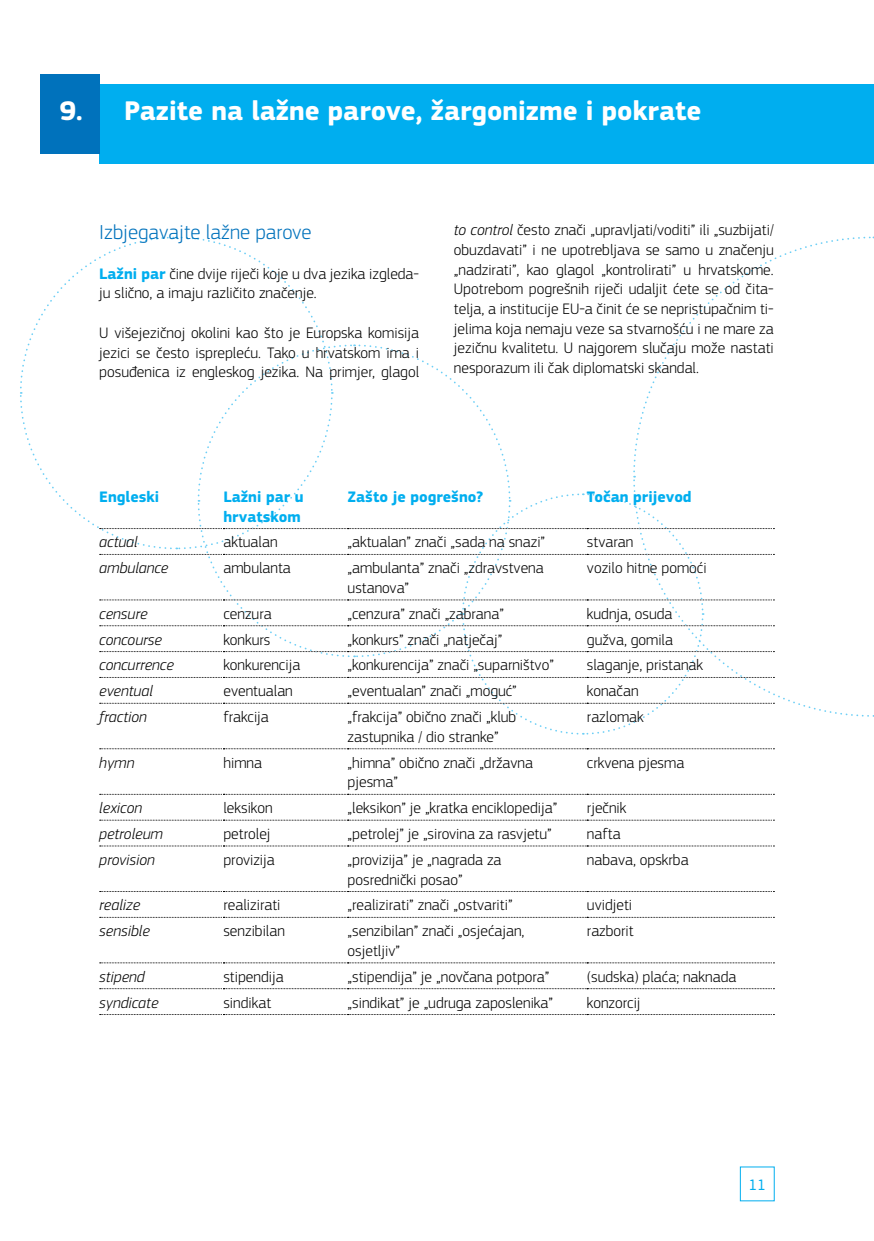
<style>
.page{position:relative;width:874px;height:1241px;background:#fff}
.page>*{position:absolute;margin:0;border:0;box-sizing:border-box;transform-origin:0 0}
.t1{font:700 28px "EC Square Sans Pro";color:#fff}
.title_2{font:300 21px "EC Square Sans Pro";color:#0072bc}
.body_flush{font:300 15.75px/19.6px "EC Square Sans Pro";color:#000}
.body{font:300 15.75px/19.8px "EC Square Sans Pro";color:#000;text-align:justify}
.body_flush-2{font:italic 300 15.75px "EC Square Sans Pro";color:#000}
.body_flush-3{font:700 15.75px/19.6px "EC Square Sans Pro";color:#00aeef}
.t2{font:15.75px "EC Square Sans Pro";color:#00aeef}
.s1{font-weight:700;color:#00aeef}
.s2{font-style:italic}
</style>
<div class="page">
<div style="left:99px;top:84px;width:774px;height:80px;background:#00aeef"></div>
<div style="left:40px;top:74px;width:59px;height:80px;background:#0072bc"></div>
<svg style="left:20px;top:236px;width:754px;height:499px"></svg>
<svg style="left:100px;top:748px;width:674px;height:1px"></svg>
<svg style="left:100px;top:793px;width:674px;height:1px"></svg>
<svg style="left:100px;top:819px;width:674px;height:1px"></svg>
<svg style="left:100px;top:845px;width:674px;height:1px"></svg>
<svg style="left:100px;top:891px;width:674px;height:1px"></svg>
<svg style="left:100px;top:916px;width:674px;height:1px"></svg>
<svg style="left:100px;top:962px;width:674px;height:1px"></svg>
<svg style="left:100px;top:988px;width:674px;height:1px"></svg>
<svg style="left:100px;top:1014px;width:674px;height:1px"></svg>
<p class="t1" style="left:60px;top:94px;width:643px">9. Pazite na lažne parove, žargonizme i pokrate</p>
<p class="title_2" style="left:99px;top:220px;width:214px">Izbjegavajte lažne parove</p>
<p class="body" style="left:99px;top:263px;width:321px"><span class="s1">Lažni par</span> čine dvije riječi koje u dva jezika izgleda&shy;ju slično, a imaju različito značenje.</p>
<p class="body" style="left:99px;top:323px;width:321px">U višejezičnoj okolini kao što je Europska komisija jezici se često isprepleću. Tako u hrvatskom ima i posuđenica iz engleskog jezika. Na primjer, glagol</p>
<p class="body" style="left:453px;top:220px;width:321px"><span class="s2">to control</span> često znači „upravljati/voditi” ili „suzbijati/ obuzdavati” i ne upotrebljava se samo u značenju „nadzirati”, kao glagol „kontrolirati” u hrvatskome.<br>Upotrebom pogrešnih riječi udaljit ćete se od čita&shy;telja, a institucije EU-a činit će se nepristupačnim ti&shy;jelima koja nemaju veze sa stvarnošću i ne mare za jezičnu kvalitetu. U najgorem slučaju može nastati nesporazum ili čak diplomatski skandal.</p>
<p class="body_flush-3" style="left:99px;top:487px;width:61px">Engleski</p>
<p class="body_flush-3" style="left:223px;top:487px;width:82px">Lažni par u hrvatskom</p>
<p class="body_flush-3" style="left:347px;top:487px;width:137px">Zašto je pogrešno?</p>
<p class="body_flush-3" style="left:586px;top:487px;width:106px">Točan prijevod</p>
<p class="body_flush-2" style="left:99px;top:533px;width:40px">actual</p>
<p class="body_flush" style="left:223px;top:532px;width:56px">aktualan</p>
<p class="body_flush" style="left:347px;top:532px;width:199px">„aktualan” znači „sada na snazi”</p>
<p class="body_flush" style="left:586px;top:532px;width:48px">stvaran</p>
<p class="body_flush-2" style="left:99px;top:558px;width:71px">ambulance</p>
<p class="body_flush" style="left:223px;top:558px;width:69px">ambulanta</p>
<p class="body_flush" style="left:347px;top:558px;width:197px">„ambulanta” znači „zdravstvena ustanova”</p>
<p class="body_flush" style="left:586px;top:558px;width:121px">vozilo hitne pomoći</p>
<p class="body_flush-2" style="left:99px;top:604px;width:50px">censure</p>
<p class="body_flush" style="left:223px;top:603px;width:50px">cenzura</p>
<p class="body_flush" style="left:347px;top:603px;width:158px">„cenzura” znači „zabrana”</p>
<p class="body_flush" style="left:586px;top:603px;width:87px">kudnja, osuda</p>
<p class="body_flush-2" style="left:99px;top:630px;width:64px">concourse</p>
<p class="body_flush" style="left:223px;top:629px;width:48px">konkurs</p>
<p class="body_flush" style="left:347px;top:629px;width:156px">„konkurs” znači „natječaj”</p>
<p class="body_flush" style="left:586px;top:629px;width:88px">gužva, gomila</p>
<p class="body_flush-2" style="left:99px;top:656px;width:76px">concurrence</p>
<p class="body_flush" style="left:223px;top:655px;width:78px">konkurencija</p>
<p class="body_flush" style="left:347px;top:655px;width:208px">„konkurencija” znači „suparništvo”</p>
<p class="body_flush" style="left:586px;top:655px;width:118px">slaganje, pristanak</p>
<p class="body_flush-2" style="left:99px;top:681px;width:55px">eventual</p>
<p class="body_flush" style="left:223px;top:681px;width:71px">eventualan</p>
<p class="body_flush" style="left:347px;top:681px;width:170px">„eventualan” znači „moguć”</p>
<p class="body_flush" style="left:586px;top:681px;width:53px">konačan</p>
<p class="body_flush-2" style="left:99px;top:707px;width:49px">fraction</p>
<p class="body_flush" style="left:223px;top:707px;width:47px">frakcija</p>
<p class="body_flush" style="left:347px;top:707px;width:170px">„frakcija” obično znači „klub zastupnika / dio stranke”</p>
<p class="body_flush" style="left:586px;top:707px;width:58px">razlomak</p>
<p class="body_flush-2" style="left:99px;top:753px;width:37px">hymn</p>
<p class="body_flush" style="left:223px;top:752px;width:40px">himna</p>
<p class="body_flush" style="left:347px;top:752px;width:187px">„himna” obično znači „državna pjesma”</p>
<p class="body_flush" style="left:586px;top:752px;width:99px">crkvena pjesma</p>
<p class="body_flush-2" style="left:99px;top:798px;width:44px">lexicon</p>
<p class="body_flush" style="left:223px;top:798px;width:51px">leksikon</p>
<p class="body_flush" style="left:347px;top:798px;width:211px">„leksikon” je „kratka enciklopedija”</p>
<p class="body_flush" style="left:586px;top:798px;width:41px">rječnik</p>
<p class="body_flush-2" style="left:99px;top:824px;width:65px">petroleum</p>
<p class="body_flush" style="left:223px;top:823px;width:49px">petrolej</p>
<p class="body_flush" style="left:347px;top:823px;width:205px">„petrolej” je „sirovina za rasvjetu”</p>
<p class="body_flush" style="left:586px;top:823px;width:35px">nafta</p>
<p class="body_flush-2" style="left:99px;top:850px;width:57px">provision</p>
<p class="body_flush" style="left:223px;top:849px;width:53px">provizija</p>
<p class="body_flush" style="left:347px;top:849px;width:155px">„provizija” je „nagrada za posrednički posao”</p>
<p class="body_flush" style="left:586px;top:849px;width:103px">nabava, opskrba</p>
<p class="body_flush-2" style="left:99px;top:895px;width:43px">realize</p>
<p class="body_flush" style="left:223px;top:895px;width:59px">realizirati</p>
<p class="body_flush" style="left:347px;top:895px;width:166px">„realizirati” znači „ostvariti”</p>
<p class="body_flush" style="left:586px;top:895px;width:47px">uvidjeti</p>
<p class="body_flush-2" style="left:99px;top:921px;width:52px">sensible</p>
<p class="body_flush" style="left:223px;top:920px;width:63px">senzibilan</p>
<p class="body_flush" style="left:347px;top:920px;width:178px">„senzibilan” znači „osjećajan, osjetljiv”</p>
<p class="body_flush" style="left:586px;top:920px;width:48px">razborit</p>
<p class="body_flush-2" style="left:99px;top:967px;width:47px">stipend</p>
<p class="body_flush" style="left:223px;top:966px;width:62px">stipendija</p>
<p class="body_flush" style="left:347px;top:966px;width:203px">„stipendija” je „novčana potpora”</p>
<p class="body_flush" style="left:586px;top:966px;width:151px">(sudska) plaća; naknada</p>
<p class="body_flush-2" style="left:99px;top:992px;width:61px">syndicate</p>
<p class="body_flush" style="left:223px;top:992px;width:49px">sindikat</p>
<p class="body_flush" style="left:347px;top:992px;width:207px">„sindikat” je „udruga zaposlenika”</p>
<p class="body_flush" style="left:586px;top:992px;width:55px">konzorcij</p>
<p class="t2" style="left:748px;top:1175px;width:19px">11</p>
</div>
